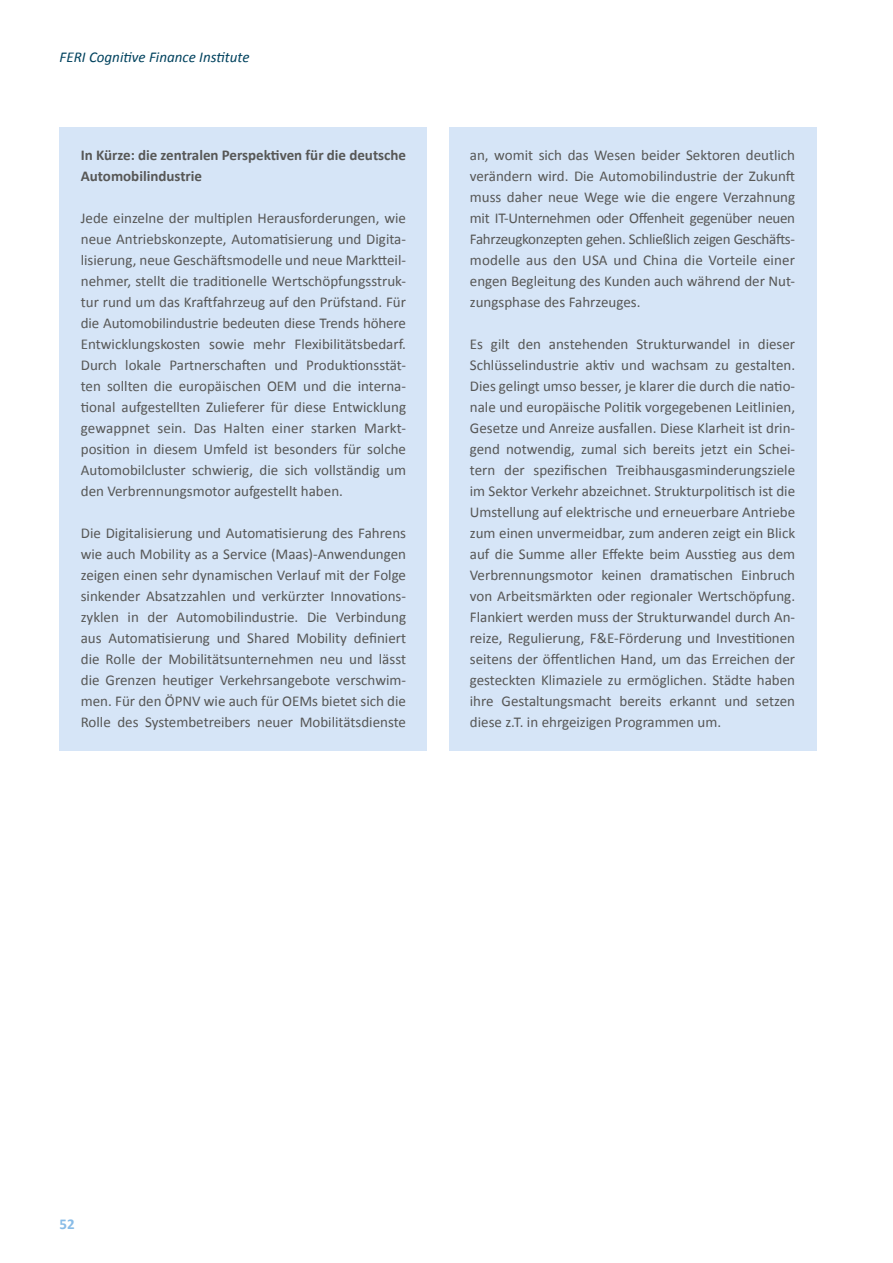
<style>
.page{position:relative;width:893px;height:1263px;background:#fff}
.page>*{position:absolute;margin:0;border:0;box-sizing:border-box;transform-origin:0 0}
.t1{font:15px/21px "Calibri";color:#575756;text-align:justify}
.t2{font:700 15px/21px "Calibri";color:#575756}
.t3{font:italic 15px "Calibri";color:#00425e}
.t4{font:700 15px "Calibri";color:#88bce7}
</style>
<div class="page">
<div style="left:449px;top:128px;width:367px;height:623px;background:#d6e5f7"></div>
<div style="left:60px;top:128px;width:367px;height:623px;background:#d6e5f7"></div>
<p class="t3" style="left:60px;top:47px;width:191px">FERI Cognitive Finance Institute</p>
<p class="t2" style="left:81px;top:144px;width:327px">In Kürze: die zentralen Perspektiven für die deutsche<br>Automobilindustrie</p>
<p class="t1" style="left:81px;top:207px;width:327px">Jede einzelne der multiplen Herausforderungen, wie neue Antriebskonzepte, Automatisierung und Digita&shy;lisierung, neue Geschäftsmodelle und neue Marktteil&shy;nehmer, stellt die traditionelle Wertschöpfungsstruk&shy;tur rund um das Kraftfahrzeug auf den Prüfstand. Für die Automobilindustrie bedeuten diese Trends höhere Entwicklungskosten sowie mehr Flexibilitätsbedarf.<br>Durch lokale Partnerschaften und Produktionsstät&shy;ten sollten die europäischen OEM und die interna&shy;tional aufgestellten Zulieferer für diese Entwicklung gewappnet sein. Das Halten einer starken Markt&shy;position in diesem Umfeld ist besonders für solche Automobilcluster schwierig, die sich vollständig um den Verbrennungsmotor aufgestellt haben.</p>
<p class="t1" style="left:81px;top:522px;width:327px">Die Digitalisierung und Automatisierung des Fahrens wie auch Mobility as a Service (Maas)-Anwendungen zeigen einen sehr dynamischen Verlauf mit der Folge sinkender Absatzzahlen und verkürzter Innovations&shy;zyklen in der Automobilindustrie. Die Verbindung aus Automatisierung und Shared Mobility definiert die Rolle der Mobilitätsunternehmen neu und lässt die Grenzen heutiger Verkehrsangebote verschwim&shy;men. Für den ÖPNV wie auch für OEMs bietet sich die Rolle des Systembetreibers neuer Mobilitätsdienste</p>
<p class="t1" style="left:470px;top:144px;width:327px">an, womit sich das Wesen beider Sektoren deutlich verändern wird. Die Automobilindustrie der Zukunft muss daher neue Wege wie die engere Verzahnung mit IT-Unternehmen oder Offenheit gegenüber neuen Fahrzeugkonzepten gehen. Schließlich zeigen Geschäfts&shy;modelle aus den USA und China die Vorteile einer engen Begleitung des Kunden auch während der Nut&shy;zungsphase des Fahrzeuges.</p>
<p class="t1" style="left:470px;top:333px;width:327px">Es gilt den anstehenden Strukturwandel in dieser Schlüsselindustrie aktiv und wachsam zu gestalten.<br>Dies gelingt umso besser, je klarer die durch die natio&shy;nale und europäische Politik vorgegebenen Leitlinien, Gesetze und Anreize ausfallen. Diese Klarheit ist drin&shy;gend notwendig, zumal sich bereits jetzt ein Schei&shy;tern der spezifischen Treibhausgasminderungsziele im Sektor Verkehr abzeichnet. Strukturpolitisch ist die Umstellung auf elektrische und erneuerbare Antriebe zum einen unvermeidbar, zum anderen zeigt ein Blick auf die Summe aller Effekte beim Ausstieg aus dem Verbrennungsmotor keinen dramatischen Einbruch von Arbeitsmärkten oder regionaler Wertschöpfung.<br>Flankiert werden muss der Strukturwandel durch An&shy;reize, Regulierung, F&amp;E-Förderung und Investitionen seitens der öffentlichen Hand, um das Erreichen der gesteckten Klimaziele zu ermöglichen. Städte haben ihre Gestaltungsmacht bereits erkannt und setzen diese z.T. in ehrgeizigen Programmen um.</p>
<p class="t4" style="left:60px;top:1213px;width:17px">52</p>
</div>
